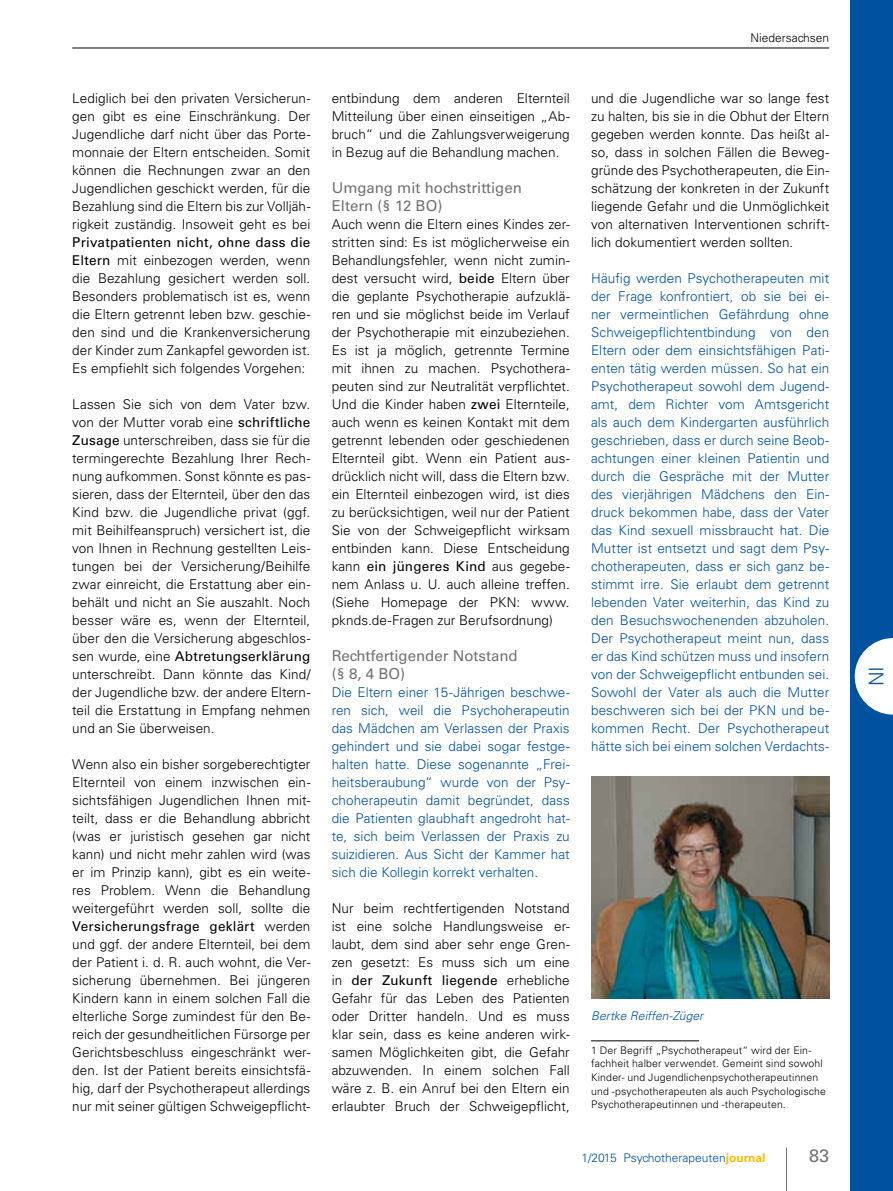
<style>
.page{position:relative;width:893px;height:1191px;background:#fff}
.page>*{position:absolute;margin:0;border:0;box-sizing:border-box;transform-origin:0 0}
.t1{font:300 20.25px "Univers LT Std";color:#00519e}
.t2{font:18px "Univers LT Std";color:#707172}
.t3{font:15px/18px "Univers LT Std";color:#707172}
.t4{font:300 13.5px/18px "Univers LT Std";letter-spacing:.005em;color:#000;text-align:justify}
.t5{font:300 13.5px/18px "Univers LT Std";letter-spacing:.005em;color:#00519e;text-align:justify}
.t6{font:300 12px "Univers LT Std";color:#00519e}
.t7{font:italic 300 12px "Univers LT Std";letter-spacing:.01em;color:#00519e}
.t8{font:300 12px "Univers LT Std";color:#000}
.t9{font:300 10.5px/13.5px "Univers LT Std";letter-spacing:.015em;color:#000}
.s1{font-weight:400}
.s2{font-weight:700;color:#fabb00}
</style>
<div class="page">
<hr style="left:591px;top:1040px;width:108px;height:1px;background:#000">
<img style="left:591px;top:777px;width:238px;height:221px">
<hr style="left:786px;top:1147px;width:1px;height:44px;background:#707172">
<hr style="left:72px;top:48px;width:757px;height:1px;background:#000">
<div style="left:850px;top:0;width:43px;height:1191px;background:#00519e"></div>
<svg style="left:855px;top:638px;width:38px;height:76px"></svg>
<p class="t4" style="left:72px;top:89px;width:240px">Lediglich bei den privaten Versicherun&shy;gen gibt es eine Einschränkung. Der Jugendliche darf nicht über das Porte&shy;monnaie der Eltern entscheiden. Somit können die Rechnungen zwar an den Jugendlichen geschickt werden, für die Bezahlung sind die Eltern bis zur Volljäh&shy;rigkeit zuständig. Insoweit geht es bei</p>
<p class="t4" style="left:72px;top:233px;width:240px"><span class="s1">Privatpatienten nicht, ohne dass die Eltern</span> mit einbezogen werden, wenn die Bezahlung gesichert werden soll.<br>Besonders problematisch ist es, wenn die Eltern getrennt leben bzw. geschie&shy;den sind und die Krankenversicherung der Kinder zum Zankapfel geworden ist.<br>Es empfiehlt sich folgendes Vorgehen:</p>
<p class="t4" style="left:72px;top:395px;width:240px">Lassen Sie sich von dem Vater bzw. von der Mutter vorab eine <span class="s1">schriftliche Zusage</span> unterschreiben, dass sie für die termingerechte Bezahlung Ihrer Rech&shy;nung aufkommen. Sonst könnte es pas&shy;sieren, dass der Elternteil, über den das Kind bzw. die Jugendliche privat (ggf. mit Beihilfeanspruch) versichert ist, die von Ihnen in Rechnung gestellten Leis&shy;tungen bei der Versicherung/Beihilfe zwar einreicht, die Erstattung aber ein&shy;behält und nicht an Sie auszahlt. Noch besser wäre es, wenn der Elternteil, über den die Versicherung abgeschlos&shy;sen wurde, eine <span class="s1">Abtretungserklärung </span>unterschreibt. Dann könnte das Kind/ der Jugendliche bzw. der andere Eltern&shy;teil die Erstattung in Empfang nehmen und an Sie überweisen.</p>
<p class="t4" style="left:72px;top:755px;width:240px">Wenn also ein bisher sorgeberechtigter Elternteil von einem inzwischen ein&shy;sichtsfähigen Jugendlichen Ihnen mit&shy;teilt, dass er die Behandlung abbricht (was er juristisch gesehen gar nicht kann) und nicht mehr zahlen wird (was er im Prinzip kann), gibt es ein weite&shy;res Problem. Wenn die Behandlung weitergeführt werden soll, sollte die <span class="s1">Versicherungsfrage geklärt</span> werden und ggf. der andere Elternteil, bei dem der Patient i. d. R. auch wohnt, die Ver&shy;sicherung übernehmen. Bei jüngeren Kindern kann in einem solchen Fall die elterliche Sorge zumindest für den Be&shy;reich der gesundheitlichen Fürsorge per Gerichtsbeschluss eingeschränkt wer&shy;den. Ist der Patient bereits einsichtsfä&shy;hig, darf der Psychotherapeut allerdings nur mit seiner gültigen Schweigepflicht-</p>
<p class="t8" style="left:750px;top:31px;width:80px">Niedersachsen</p>
<p class="t4" style="left:332px;top:89px;width:240px">entbindung dem anderen Elternteil Mitteilung über einen einseitigen „Ab&shy;bruch“ und die Zahlungsverweigerung in Bezug auf die Behandlung machen.</p>
<p class="t3" style="left:332px;top:179px;width:192px">Umgang mit hochstrittigen<br>Eltern (§ 12 BO)</p>
<p class="t4" style="left:332px;top:215px;width:240px">Auch wenn die Eltern eines Kindes zer&shy;stritten sind: Es ist möglicherweise ein Behandlungsfehler, wenn nicht zumin&shy;dest versucht wird, <span class="s1">beide</span> Eltern über die geplante Psychotherapie aufzuklä&shy;ren und sie möglichst beide im Verlauf der Psychotherapie mit einzubeziehen.<br>Es ist ja möglich, getrennte Termine mit ihnen zu machen. Psychothera&shy;peuten sind zur Neutralität verpflichtet.<br>Und die Kinder haben <span class="s1">zwei</span> Elternteile, auch wenn es keinen Kontakt mit dem getrennt lebenden oder geschiedenen Elternteil gibt. Wenn ein Patient aus&shy;drücklich nicht will, dass die Eltern bzw. ein Elternteil einbezogen wird, ist dies zu berücksichtigen, weil nur der Patient Sie von der Schweigepflicht wirksam entbinden kann. Diese Entscheidung kann <span class="s1">ein jüngeres Kind</span> aus gegebe&shy;nem Anlass u. U. auch alleine treffen. (Siehe Homepage der PKN: www. pknds.de-Fragen zur Berufsordnung)</p>
<p class="t3" style="left:332px;top:647px;width:188px">Rechtfertigender Notstand (§ 8, 4 BO)</p>
<p class="t5" style="left:332px;top:683px;width:240px">Die Eltern einer 15-Jährigen beschwe&shy;ren sich, weil die Psychoherapeutin das Mädchen am Verlassen der Praxis gehindert und sie dabei sogar festge&shy;halten hatte. Diese sogenannte „Frei&shy;heitsberaubung“ wurde von der Psy&shy;choherapeutin damit begründet, dass die Patienten glaubhaft angedroht hat&shy;te, sich beim Verlassen der Praxis zu suizidieren. Aus Sicht der Kammer hat sich die Kollegin korrekt verhalten.</p>
<p class="t4" style="left:332px;top:899px;width:240px">Nur beim rechtfertigenden Notstand ist eine solche Handlungsweise er&shy;laubt, dem sind aber sehr enge Gren&shy;zen gesetzt: Es muss sich um eine in <span class="s1">der Zukunft liegende</span> erhebliche Gefahr für das Leben des Patienten oder Dritter handeln. Und es muss klar sein, dass es keine anderen wirk&shy;samen Möglichkeiten gibt, die Gefahr abzuwenden. In einem solchen Fall wäre z. B. ein Anruf bei den Eltern ein erlaubter Bruch der Schweigepflicht,</p>
<p class="t4" style="left:591px;top:89px;width:240px">und die Jugendliche war so lange fest zu halten, bis sie in die Obhut der Eltern gegeben werden konnte. Das heißt al&shy;so, dass in solchen Fällen die Beweg&shy;gründe des Psychotherapeuten, die Ein&shy;schätzung der konkreten in der Zukunft liegende Gefahr und die Unmöglichkeit von alternativen Interventionen schrift&shy;lich dokumentiert werden sollten.</p>
<p class="t5" style="left:591px;top:269px;width:240px">Häufig werden Psychotherapeuten mit der Frage konfrontiert, ob sie bei ei&shy;ner vermeintlichen Gefährdung ohne Schweigepflichtentbindung von den Eltern oder dem einsichtsfähigen Pati&shy;enten tätig werden müssen. So hat ein Psychotherapeut sowohl dem Jugend&shy;amt, dem Richter vom Amtsgericht als auch dem Kindergarten ausführlich geschrieben, dass er durch seine Beob&shy;achtungen einer kleinen Patientin und durch die Gespräche mit der Mutter des vierjährigen Mädchens den Ein&shy;druck bekommen habe, dass der Vater das Kind sexuell missbraucht hat. Die Mutter ist entsetzt und sagt dem Psy&shy;chotherapeuten, dass er sich ganz be&shy;stimmt irre. Sie erlaubt dem getrennt lebenden Vater weiterhin, das Kind zu den Besuchswochenenden abzuholen.<br>Der Psychotherapeut meint nun, dass er das Kind schützen muss und insofern von der Schweigepflicht entbunden sei.<br>Sowohl der Vater als auch die Mutter beschweren sich bei der PKN und be&shy;kommen Recht. Der Psychotherapeut hätte sich bei einem solchen Verdachts-</p>
<p class="t7" style="left:591px;top:1008px;width:114px">Bertke Reiffen-Züger</p>
<p class="t9" style="left:591px;top:1043px;width:236px">1 Der Begriff „Psychotherapeut“ wird der Ein&shy;fachheit halber verwendet. Gemeint sind sowohl Kinder- und Jugendlichenpsychotherapeutinnen und -psychotherapeuten als auch Psychologische Psychotherapeutinnen und -therapeuten.</p>
<p class="t6" style="left:581px;top:1150px;width:185px">1/2015 Psychotherapeuten<span class="s2">journal</span></p>
<h2 class="t2" style="left:809px;top:1144px;width:22px">83</h2>
<h1 class="t1" style="left:864px;top:686px;width:22px;rotate:-90deg">NI</h1>
</div>
